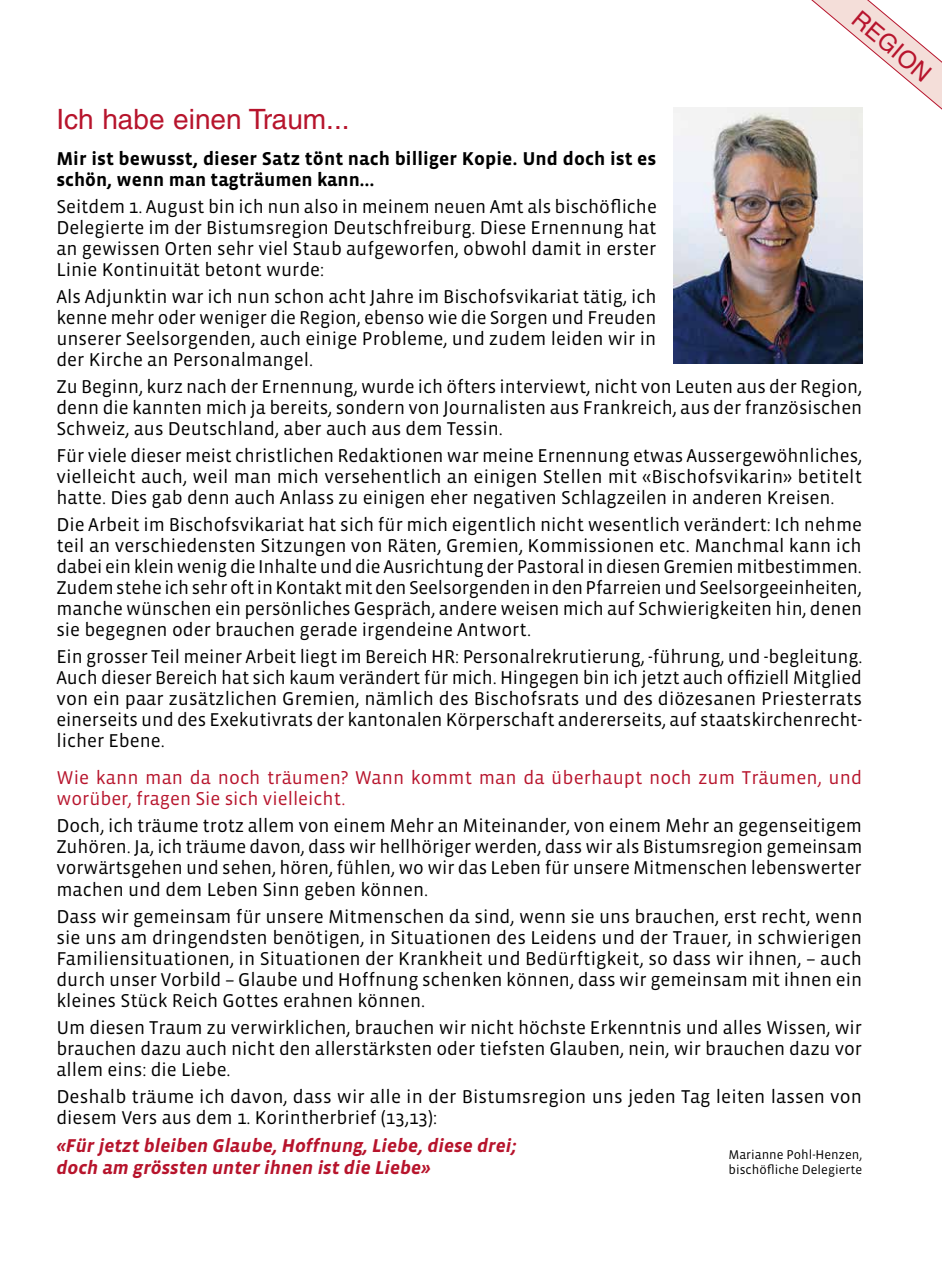
<style>
.page{position:relative;width:942px;height:1276px;background:#fff}
.page>*{position:absolute;margin:0;border:0;box-sizing:border-box;transform-origin:0 0}
.t1{font:28px "Helvetica";color:#b7142c}
.t2{font:24px "Helvetica";color:#b7142c}
.t3{font:19px/21px "Vista Sans";color:#000;text-align:justify}
.t4{font:19px/21px "Vista Sans";letter-spacing:.005em;color:#b7142c}
.t5{font:700 19px/21px "Vista Sans";letter-spacing:.005em;color:#000}
.t6{font:italic 700 19px/22px "Vista Sans";color:#b7142c}
.t7{font:13px/15px "Vista Sans";color:#000}
</style>
<div class="page">
<svg style="left:786px;top:0;width:155px;height:133px"></svg>
<img style="left:673px;top:108px;width:188px;height:256px">
<p class="t2" style="left:863px;top:5px;width:96px;rotate:40deg">REGION</p>
<h1 class="t1" style="left:56px;top:103px;width:295px">Ich habe einen Traum...</h1>
<p class="t5" style="left:56px;top:148px;width:601px">Mir ist bewusst, dieser Satz tönt nach billiger Kopie. Und doch ist es schön, wenn man tagträumen kann…</p>
<p class="t3" style="left:56px;top:196px;width:601px">Seitdem 1. August bin ich nun also in meinem neuen Amt als bischöfliche Delegierte im der Bistumsregion Deutschfreiburg. Diese Ernennung hat an gewissen Orten sehr viel Staub aufgeworfen, obwohl damit in erster Linie Kontinuität betont wurde:</p>
<p class="t3" style="left:56px;top:286px;width:601px">Als Adjunktin war ich nun schon acht Jahre im Bischofsvikariat tätig, ich kenne mehr oder weniger die Region, ebenso wie die Sorgen und Freuden unserer Seelsorgenden, auch einige Probleme, und zudem leiden wir in der Kirche an Personalmangel.</p>
<p class="t3" style="left:56px;top:376px;width:807px">Zu Beginn, kurz nach der Ernennung, wurde ich öfters interviewt, nicht von Leuten aus der Region, denn die kannten mich ja bereits, sondern von Journalisten aus Frankreich, aus der französischen Schweiz, aus Deutschland, aber auch aus dem Tessin.</p>
<p class="t3" style="left:56px;top:445px;width:807px">Für viele dieser meist christlichen Redaktionen war meine Ernennung etwas Aussergewöhnliches, vielleicht auch, weil man mich versehentlich an einigen Stellen mit «Bischofsvikarin» betitelt hatte. Dies gab denn auch Anlass zu einigen eher negativen Schlagzeilen in anderen Kreisen.</p>
<p class="t3" style="left:56px;top:514px;width:807px">Die Arbeit im Bischofsvikariat hat sich für mich eigentlich nicht wesentlich verändert: Ich nehme teil an verschiedensten Sitzungen von Räten, Gremien, Kommissionen etc. Manchmal kann ich dabei ein klein wenig die Inhalte und die Ausrichtung der Pastoral in diesen Gremien mitbestimmen.<br>Zudem stehe ich sehr oft in Kontakt mit den Seelsorgenden in den Pfarreien und Seelsorgeeinheiten, manche wünschen ein persönliches Gespräch, andere weisen mich auf Schwierigkeiten hin, denen sie begegnen oder brauchen gerade irgendeine Antwort.</p>
<p class="t3" style="left:56px;top:647px;width:807px">Ein grosser Teil meiner Arbeit liegt im Bereich HR: Personalrekrutierung, -führung, und -begleitung.<br>Auch dieser Bereich hat sich kaum verändert für mich. Hingegen bin ich jetzt auch offiziell Mitglied von ein paar zusätzlichen Gremien, nämlich des Bischofsrats und des diözesanen Priesterrats einerseits und des Exekutivrats der kantonalen Körperschaft andererseits, auf staatskirchenrecht&shy;licher Ebene.</p>
<p class="t4" style="left:56px;top:768px;width:807px">Wie kann man da noch träumen? Wann kommt man da überhaupt noch zum Träumen, und worüber, fragen Sie sich vielleicht.</p>
<p class="t3" style="left:56px;top:816px;width:807px">Doch, ich träume trotz allem von einem Mehr an Miteinander, von einem Mehr an gegenseitigem Zuhören. Ja, ich träume davon, dass wir hellhöriger werden, dass wir als Bistumsregion gemeinsam vorwärtsgehen und sehen, hören, fühlen, wo wir das Leben für unsere Mitmenschen lebenswerter machen und dem Leben Sinn geben können.</p>
<p class="t3" style="left:56px;top:906px;width:807px">Dass wir gemeinsam für unsere Mitmenschen da sind, wenn sie uns brauchen, erst recht, wenn sie uns am dringendsten benötigen, in Situationen des Leidens und der Trauer, in schwierigen Familiensituationen, in Situationen der Krankheit und Bedürftigkeit, so dass wir ihnen, – auch durch unser Vorbild – Glaube und Hoffnung schenken können, dass wir gemeinsam mit ihnen ein kleines Stück Reich Gottes erahnen können.</p>
<p class="t3" style="left:56px;top:1017px;width:807px">Um diesen Traum zu verwirklichen, brauchen wir nicht höchste Erkenntnis und alles Wissen, wir brauchen dazu auch nicht den allerstärksten oder tiefsten Glauben, nein, wir brauchen dazu vor allem eins: die Liebe.</p>
<p class="t3" style="left:56px;top:1086px;width:806px">Deshalb träume ich davon, dass wir alle in der Bistumsregion uns jeden Tag leiten lassen von diesem Vers aus dem 1. Korintherbrief (13,13):</p>
<p class="t6" style="left:56px;top:1135px;width:461px">«Für jetzt bleiben Glaube, Hoffnung, Liebe, diese drei; doch am grössten unter ihnen ist die Liebe»</p>
<p class="t7" style="left:728px;top:1147px;width:135px">Marianne Pohl-Henzen, bischöfliche Delegierte</p>
</div>
